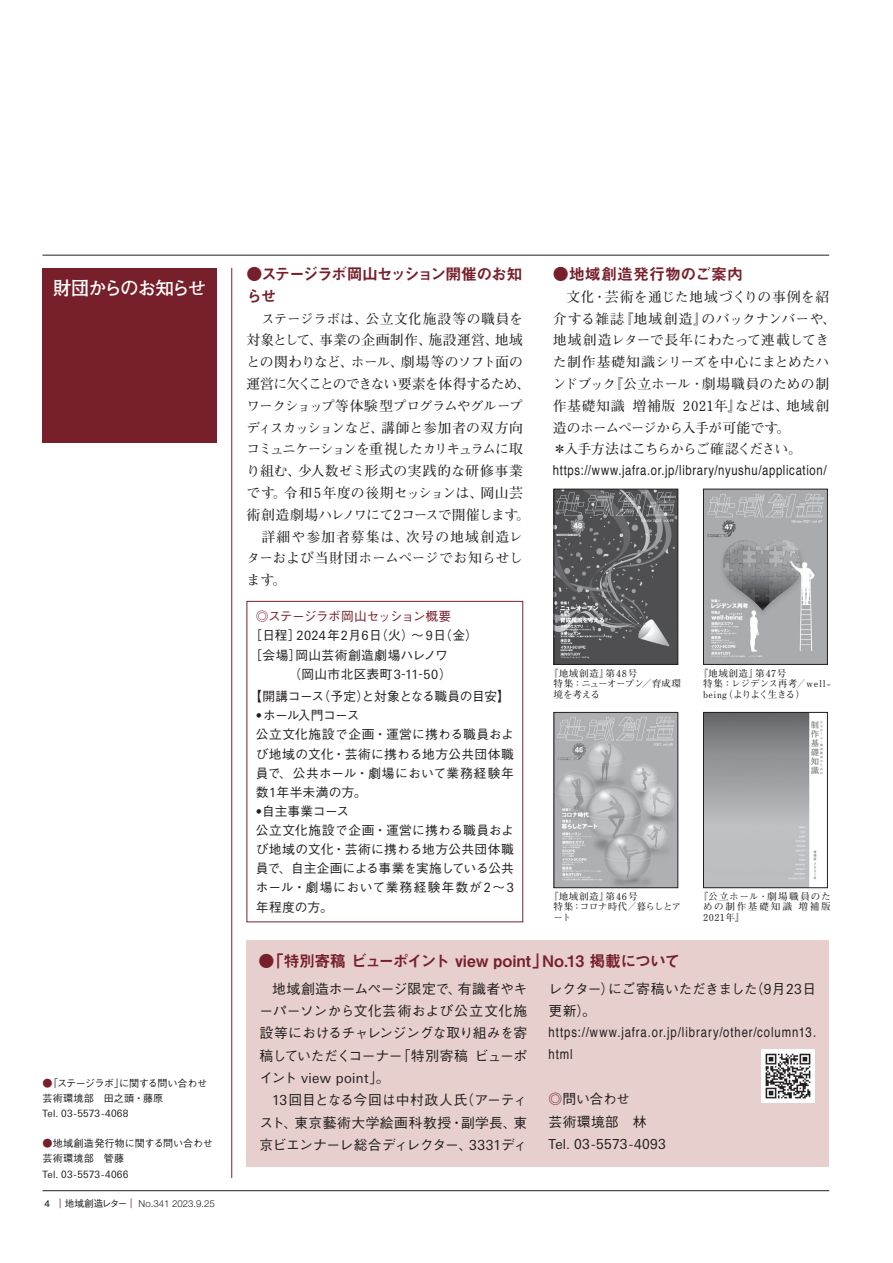
<style>
.page{position:relative;width:893px;height:1263px;background:#fff}
.page>*{position:absolute;margin:0;border:0;box-sizing:border-box;transform-origin:0 0}
.t1{font:700 18.6px "Futo Go B101 Pro";letter-spacing:-.1em;color:#fff}
.本文色見出し{font:15.9px "Midashi Go Pro MB31";letter-spacing:-.045em;color:#77202b}
.本文色見出し-2{font:15.9px/21.8px "Midashi Go Pro MB31";letter-spacing:-.105em;color:#77202b}
.本文色見出し-3{font:15.9px "Midashi Go Pro MB31";letter-spacing:.005em;color:#77202b}
.本文1{font:700 13.8px/21.8px "Futo Min A101 Pro";letter-spacing:-.03em;color:#231f20}
.データ{font:500 13.8px/22.4px "Gothic BBB Pro";letter-spacing:-.02em;color:#231f20;text-align:justify}
.本文1-2{font:700 13.8px/21.8px "Futo Min A101 Pro";letter-spacing:-.005em;color:#231f20;text-align:justify}
.本文1-3{font:condensed 13.8px "Helvetica";letter-spacing:.045em;color:#231f20}
.データ-2{font:condensed 13.8px/21.8px "Helvetica";letter-spacing:.065em;color:#231f20}
.本文1-4{font:700 13.8px "Futo Min A101 Pro";letter-spacing:-.06em;color:#231f20}
.データ-3{font:13.8px "Linotype Univers Basic";letter-spacing:.02em;color:#231f20;scale:.96 1}
.情報-中ゴシック体{font:500 12.75px/19.2px "Gothic BBB Pro";letter-spacing:.015em;color:#231f20;text-align:justify}
.情報-中ゴシック体-2{font:500 12.75px "Gothic BBB Pro";letter-spacing:-.035em;color:#231f20}
.情報-中ゴシック体-3{font:500 12.75px "Gothic BBB Pro";letter-spacing:-.04em;color:#77202b}
.情報-中ゴシック体-4{font:500 12.75px "Gothic BBB Pro";letter-spacing:-.06em;color:#231f20}
.情報-中ゴシック体-5{font:500 12.75px "Gothic BBB Pro";letter-spacing:-.025em;color:#231f20}
.データ-4{font:10.05px "Linotype Univers Basic";letter-spacing:.025em;color:#231f20;scale:.96 1}
.データ-5{font:500 10.05px "Gothic BBB Pro";letter-spacing:-.015em;color:#231f20}
.データ-6{font:500 10.05px "Gothic BBB Pro";letter-spacing:-.045em;color:#231f20}
.データ-7{font:500 10.05px "Gothic BBB Pro";letter-spacing:.025em;color:#231f20}
.キャプション{font:700 9.6px/10.6px "Futo Min A101 Pro";letter-spacing:.05em;color:#231f20;text-align:justify}
.キャプション-2{font:700 9.6px/10.6px "Futo Min A101 Pro";letter-spacing:-.01em;color:#231f20}
.ノーマル{font:300 9.6px "Helvetica Neue LT Std";color:#231f20}
.キャプション-3{font:700 9.6px/10.6px "Futo Min A101 Pro";letter-spacing:-.025em;color:#231f20}
.キャプション-4{font:700 9.6px/10.6px "Futo Min A101 Pro";letter-spacing:-.045em;color:#231f20}
.s1{color:#77202b}
.s2{font-family:"Helvetica Now Text";font-weight:400}
.s3{font-family:"Futo Min A101 Pro";font-weight:700;color:#77202b}
.s4{font-family:"Gothic BBB Pro";font-weight:500}
.s5{font-family:"Linotype Univers Basic";font-weight:400}
</style>
<div class="page">
<hr style="left:43px;top:255px;width:786px;height:1px;background:#231f20">
<hr style="left:231px;top:268px;width:1px;height:910px;background:#77202b">
<img style="left:705px;top:714px;width:118px;height:172px">
<div style="left:703px;top:712px;width:125px;height:176px;border:1px solid #231f20"></div>
<img style="left:556px;top:714px;width:120px;height:172px">
<div style="left:554px;top:712px;width:124px;height:176px;border:1px solid #231f20"></div>
<img style="left:705px;top:491px;width:121px;height:172px">
<div style="left:703px;top:489px;width:125px;height:176px;border:1px solid #231f20"></div>
<img style="left:556px;top:491px;width:120px;height:172px">
<div style="left:554px;top:489px;width:124px;height:176px;border:1px solid #231f20"></div>
<hr style="left:43px;top:1190px;width:786px;height:1px;background:#231f20">
<div style="left:43px;top:268px;width:174px;height:174px;background:#77202b"></div>
<div style="left:247px;top:940px;width:582px;height:227px;background:#e6cfcd"></div>
<img style="left:761px;top:1050px;width:54px;height:52px">
<p class="t1" style="left:53px;top:273px;width:155px">財団からのお知らせ</p>
<p class="データ-6" style="left:43px;top:1075px;width:166px"><span class="s1">●</span>「ステージラボ」に関する問い合わせ</p>
<p class="データ-7" style="left:43px;top:1090px;width:122px">芸術環境部　田之頭・藤原</p>
<p class="データ-4" style="left:43px;top:1108px;width:91px">Tel. 03-5573-4068</p>
<p class="データ-5" style="left:43px;top:1135px;width:172px"><span class="s1">●</span>地域創造発行物に関する問い合わせ</p>
<p class="データ-5" style="left:43px;top:1150px;width:83px">芸術環境部　管藤</p>
<p class="データ-4" style="left:43px;top:1168px;width:91px">Tel. 03-5573-4066</p>
<p class="ノーマル" style="left:44px;top:1198px;width:172px"><span class="s2">4</span> <span class="s3">｜</span><span class="s4">地域創造レター</span><span class="s3">｜</span> No.341 2023.9.25</p>
<p class="本文色見出し-2" style="left:247px;top:262px;width:278px">●ステージラボ岡山セッション開催のお知らせ</p>
<p class="本文1" style="left:247px;top:306px;width:285px">　ステージラボは、公立文化施設等の職員を対象として、事業の企画制作、施設運営、地域との関わりなど、ホール、劇場等のソフト面の運営に欠くことのできない要素を体得するため、ワークショップ等体験型プログラムやグループディスカッションなど、講師と参加者の双方向コミュニケーションを重視したカリキュラムに取り組む、少人数ゼミ形式の実践的な研修事業です。令和5年度の後期セッションは、岡山芸術創造劇場ハレノワにて2コースで開催します。</p>
<p class="本文1-2" style="left:247px;top:524px;width:278px">　詳細や参加者募集は、次号の地域創造レターおよび当財団ホームページでお知らせします。</p>
<p class="情報-中ゴシック体-3" style="left:256px;top:606px;width:197px">◎ステージラボ岡山セッション概要</p>
<p class="情報-中ゴシック体" style="left:249px;top:624px;width:230px">［日程］<span class="s5">2024</span>年<span class="s5">2</span>月<span class="s5">6</span>日（火）～<span class="s5">9</span>日（金）</p>
<p class="情報-中ゴシック体" style="left:249px;top:644px;width:200px">［会場］岡山芸術創造劇場ハレノワ</p>
<p class="情報-中ゴシック体" style="left:256px;top:663px;width:198px">　　　（岡山市北区表町<span class="s5">3-11-50</span>）</p>
<p class="情報-中ゴシック体-2" style="left:249px;top:686px;width:262px">【開講コース（予定）と対象となる職員の目安】</p>
<p class="情報-中ゴシック体-4" style="left:256px;top:705px;width:105px"><span class="s5">•</span>ホール入門コース</p>
<p class="情報-中ゴシック体" style="left:256px;top:723px;width:260px">公立文化施設で企画・運営に携わる職員および地域の文化・芸術に携わる地方公共団体職員で、公共ホール・劇場において業務経験年数<span class="s5">1</span>年半未満の方。</p>
<p class="情報-中ゴシック体-5" style="left:256px;top:801px;width:95px"><span class="s5">•</span>自主事業コース</p>
<p class="情報-中ゴシック体" style="left:256px;top:819px;width:260px">公立文化施設で企画・運営に携わる職員および地域の文化・芸術に携わる地方公共団体職員で、自主企画による事業を実施している公共ホール・劇場において業務経験年数が<span class="s5">2</span>～<span class="s5">3</span>年程度の方。</p>
<p class="本文色見出し-3" style="left:553px;top:262px;width:192px">●地域創造発行物のご案内</p>
<p class="本文1-2" style="left:553px;top:284px;width:285px;text-align:left;text-indent:14px">文化・芸術を通じた地域づくりの事例を紹介する雑誌『地域創造』のバックナンバーや、地域創造レターで長年にわたって連載してきた制作基礎知識シリーズを中心にまとめたハンドブック『公立ホール・劇場職員のための制作基礎知識 増補版 2021年』などは、地域創造のホームページから入手が可能です。</p>
<p class="本文1-4" style="left:553px;top:438px;width:251px">＊入手方法はこちらからご確認ください。</p>
<p class="本文1-3" style="left:553px;top:461px;width:275px">https://www.jafra.or.jp/library/nyushu/application/</p>
<p class="キャプション" style="left:549px;top:666px;width:90px">『地域創造』第48号</p>
<p class="キャプション-3" style="left:554px;top:677px;width:129px">特集：ニューオープン／育成環境を考える</p>
<p class="キャプション" style="left:698px;top:666px;width:90px">『地域創造』第47号</p>
<p class="キャプション-2" style="left:703px;top:677px;width:129px">特集：レジデンス再考／well&shy;being（よりよく生きる）</p>
<p class="キャプション" style="left:549px;top:890px;width:90px">『地域創造』第46号</p>
<p class="キャプション-4" style="left:554px;top:900px;width:129px">特集：コロナ時代／暮らしとアート</p>
<p class="キャプション" style="left:703px;top:890px;width:129px;text-indent:-5px">『公立ホール・劇場職員のための制作基礎知識 増補版2021年』</p>
<p class="本文色見出し" style="left:259px;top:948px;width:423px">●「特別寄稿 ビューポイント view point」No.13 掲載について</p>
<p class="データ" style="left:259px;top:975px;width:269px;text-indent:13px">地域創造ホームページ限定で、有識者やキーパーソンから文化芸術および公立文化施設等におけるチャレンジングな取り組みを寄稿していただくコーナー「特別寄稿ビューポイント <span class="s5">view point</span>」。</p>
<p class="データ" style="left:259px;top:1087px;width:269px;text-indent:13px"><span class="s5">13</span>回目となる今回は中村政人氏（アーティスト、東京藝術大学絵画科教授・副学長、東京ビエンナーレ総合ディレクター、<span class="s5">3331</span>ディ</p>
<p class="データ" style="left:549px;top:975px;width:269px">レクター）にご寄稿いただきました（<span class="s5">9</span>月<span class="s5">23</span>日更新）。</p>
<p class="データ-2" style="left:549px;top:1021px;width:269px">https://www.jafra.or.jp/library/other/column13. html</p>
<p class="データ" style="left:549px;top:1086px;width:83px"><span class="s1">◎</span>問い合わせ</p>
<p class="データ" style="left:549px;top:1108px;width:100px">芸術環境部　林</p>
<p class="データ-3" style="left:549px;top:1136px;width:124px">Tel. 03-5573-4093</p>
</div>
